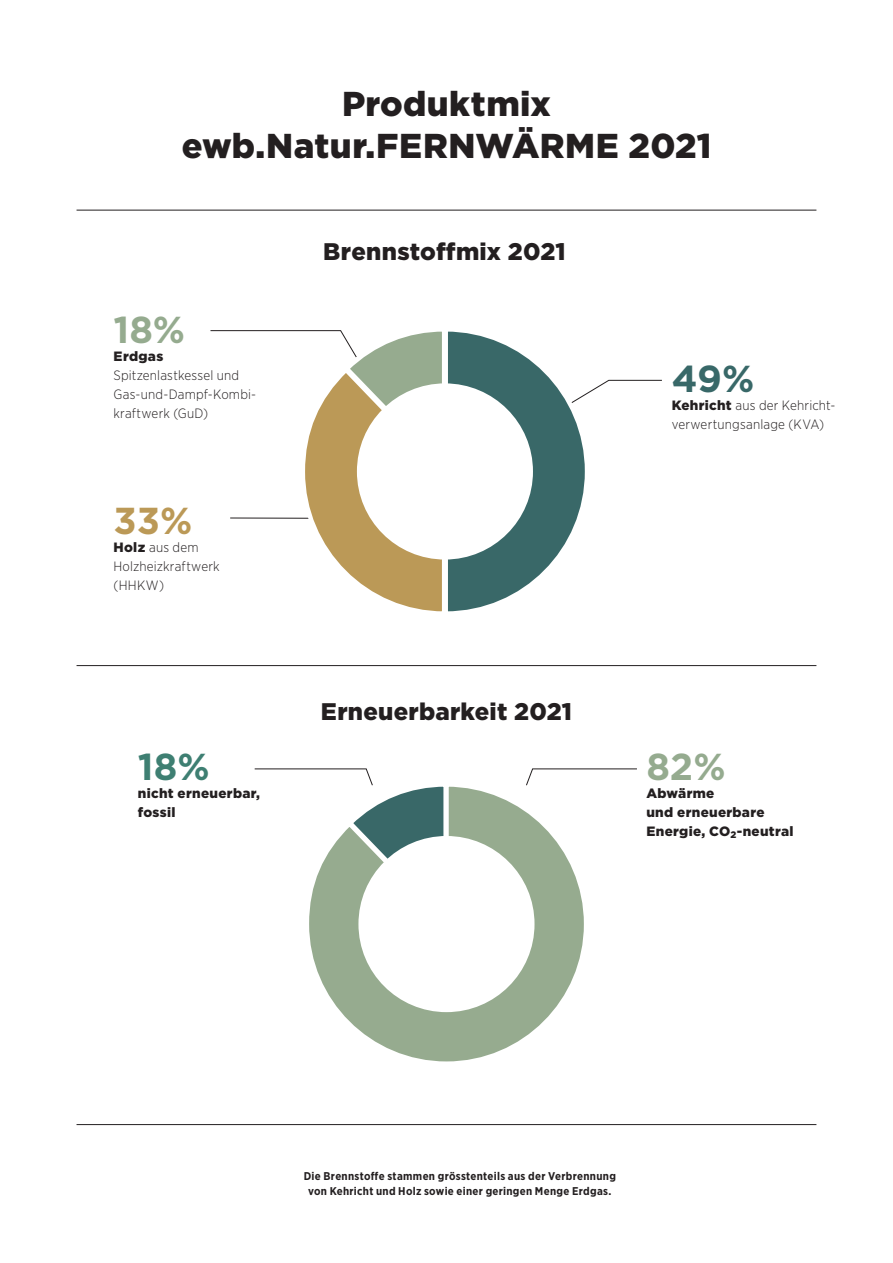
<style>
.page{position:relative;width:893px;height:1263px;background:#fff}
.page>*{position:absolute;margin:0;border:0;box-sizing:border-box;transform-origin:0 0}
.t1{font:700 37.5px "Gotham";color:#95ab8f}
.t2{font:700 37.5px "Gotham";color:#386868}
.t3{font:700 37.5px "Gotham";color:#bb9957}
.t4{font:700 37.5px "Gotham";color:#3e7f72}
.t5{font:900 34.5px/42px "Gotham";letter-spacing:.01em;color:#231f20;text-align:center}
.t6{font:900 24px "Gotham";letter-spacing:.01em;color:#231f20}
.t7{font:300 13.5px/18.8px "Gotham Narrow";letter-spacing:.015em;color:#231f20}
.t8{font:900 13.5px/18.8px "Gotham";letter-spacing:.025em;color:#231f20}
.t9{font:700 11.25px/15px "Gotham Narrow";letter-spacing:.025em;color:#231f20;text-align:center}
.s1{font-family:"Gotham";font-weight:900}
</style>
<div class="page">
<svg style="left:309px;top:786px;width:275px;height:276px"></svg>
<svg style="left:254px;top:768px;width:198px;height:160px"></svg>
<svg style="left:526px;top:768px;width:111px;height:18px"></svg>
<hr style="left:77px;top:665px;width:739px;height:1px;background:#231f20">
<hr style="left:77px;top:210px;width:739px;height:1px;background:#231f20">
<hr style="left:77px;top:1124px;width:739px;height:1px;background:#231f20">
<svg style="left:210px;top:330px;width:452px;height:282px"></svg>
<div style="left:357px;top:383px;width:176px;height:176px;background:#fff;border-radius:50%"></div>
<div style="left:358px;top:836px;width:176px;height:176px;background:#fff;border-radius:50%"></div>
<h2 class="t5" style="left:182px;top:82px;width:531px">Produktmix ewb.Natur.FERNWÄRME 2021</h2>
<h1 class="t1" style="left:114px;top:304px;width:73px">18%</h1>
<p class="t8" style="left:114px;top:347px;width:51px">Erdgas</p>
<p class="t7" style="left:114px;top:366px;width:144px">Spitzenlastkessel und<br>Gas-und-Dampf-Kombi&shy;kraftwerk (GuD)</p>
<h1 class="t3" style="left:114px;top:495px;width:80px">33%</h1>
<p class="t7" style="left:114px;top:538px;width:108px"><span class="s1">Holz</span> aus dem<br>Holzheizkraftwerk (HHKW)</p>
<h1 class="t4" style="left:138px;top:741px;width:73px">18%</h1>
<p class="t8" style="left:138px;top:784px;width:124px">nicht erneuerbar, fossil</p>
<h3 class="t6" style="left:323px;top:235px;width:244px">Brennstoffmix 2021</h3>
<h3 class="t6" style="left:321px;top:694px;width:253px">Erneuerbarkeit 2021</h3>
<h1 class="t2" style="left:672px;top:353px;width:84px">49%</h1>
<p class="t7" style="left:672px;top:396px;width:165px"><span class="s1">Kehricht</span> aus der Kehricht&shy;verwertungsanlage (KVA)</p>
<h1 class="t1" style="left:646px;top:741px;width:81px">82%</h1>
<p class="t8" style="left:646px;top:784px;width:149px">Abwärme<br>und erneuerbare<br>Energie, CO<sub>2</sub>-neutral</p>
<p class="t9" style="left:304px;top:1168px;width:314px">Die Brennstoffe stammen grösstenteils aus der Verbrennung von Kehricht und Holz sowie einer geringen Menge Erdgas.</p>
</div>
